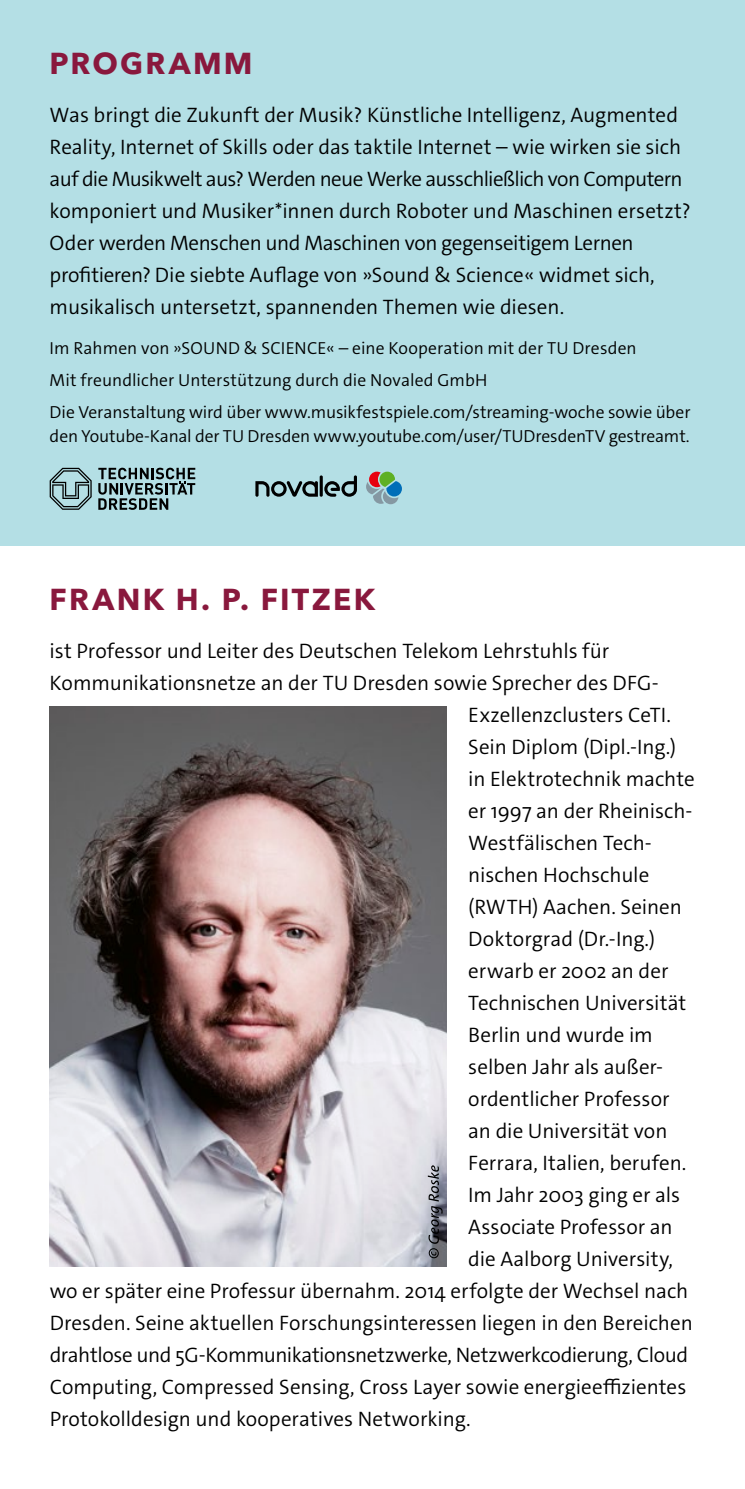
<style>
.page{position:relative;width:745px;height:1489px;background:#fff}
.page>*{position:absolute;margin:0;border:0;box-sizing:border-box;transform-origin:0 0}
.t1{font:700 30px "Avenir Next LT Pro";letter-spacing:.075em;color:#89183d}
.t2{font:300 21px/32px "The Sans C5";color:#000}
.t3{font:300 21px "The Sans C5";letter-spacing:-.02em;color:#000}
.t4{font:300 17.5px/32px "The Sans C5";color:#000}
</style>
<div class="page">
<div style="left:0;top:0;width:744px;height:546px;background:#b4dfe5"></div>
<img style="left:50px;top:707px;width:396px;height:559px">
<svg style="left:427px;top:1165px;width:15px;height:93px"></svg>
<svg style="left:98px;top:467px;width:97px;height:43px"></svg>
<svg style="left:50px;top:468px;width:42px;height:42px"></svg>
<svg style="left:255px;top:475px;width:102px;height:21px"></svg>
<svg style="left:366px;top:471px;width:35px;height:33px"></svg>
<h1 class="t1" style="left:50px;top:45px;width:204px">PROGRAMM</h1>
<p class="t2" style="left:50px;top:99px;width:642px">Was bringt die Zukunft der Musik? Künstliche Intelligenz, Augmented Reality, Internet of Skills oder das taktile Internet – wie wirken sie sich auf die Musikwelt aus? Werden neue Werke ausschließlich von Computern komponiert und Musiker*innen durch Roboter und Maschinen ersetzt?<br>Oder werden Menschen und Maschinen von gegenseitigem Lernen profitieren? Die siebte Auflage von »Sound &amp; Science« widmet sich, musikalisch untersetzt, spannenden Themen wie diesen.</p>
<p class="t4" style="left:50px;top:332px;width:642px">Im Rahmen von »SOUND &amp; SCIENCE« – eine Kooperation mit der TU Dresden<br>Mit freundlicher Unterstützung durch die Novaled GmbH<br>Die Veranstaltung wird über www.musikfestspiele.com/streaming-woche sowie über</p>
<p class="t4" style="left:50px;top:420px;width:641px">den Youtube-Kanal der TU Dresden www.youtube.com/user/TUDresdenTV gestreamt.</p>
<h1 class="t1" style="left:50px;top:581px;width:327px">FRANK H. P. FITZEK</h1>
<p class="t2" style="left:50px;top:635px;width:560px">ist Professor und Leiter des Deutschen Telekom Lehrstuhls für</p>
<p class="t2" style="left:50px;top:667px;width:610px">Kommunikationsnetze an der TU Dresden sowie Sprecher des DFG-</p>
<p class="t2" style="left:468px;top:699px;width:204px">Exzellenzclusters CeTI.</p>
<p class="t2" style="left:468px;top:731px;width:209px">Sein Diplom (Dipl.-Ing.)</p>
<p class="t2" style="left:468px;top:763px;width:228px">in Elektrotechnik machte</p>
<p class="t2" style="left:468px;top:795px;width:225px">er 1997 an der Rheinisch-</p>
<p class="t2" style="left:468px;top:827px;width:185px">Westfälischen Tech-</p>
<p class="t2" style="left:468px;top:859px;width:182px">nischen Hochschule</p>
<p class="t2" style="left:468px;top:891px;width:215px">(RWTH) Aachen. Seinen</p>
<p class="t2" style="left:468px;top:923px;width:188px">Doktorgrad (Dr.-Ing.)</p>
<p class="t2" style="left:468px;top:955px;width:201px">erwarb er 2002 an der</p>
<p class="t2" style="left:468px;top:987px;width:219px">Technischen Universität</p>
<p class="t2" style="left:468px;top:1019px;width:186px">Berlin und wurde im</p>
<p class="t2" style="left:468px;top:1051px;width:196px">selben Jahr als außer-</p>
<p class="t2" style="left:468px;top:1083px;width:203px">ordentlicher Professor</p>
<p class="t2" style="left:468px;top:1115px;width:200px">an die Universität von</p>
<p class="t2" style="left:468px;top:1147px;width:220px">Ferrara, Italien, berufen.</p>
<p class="t2" style="left:468px;top:1179px;width:213px">Im Jahr 2003 ging er als</p>
<p class="t2" style="left:468px;top:1211px;width:206px">Associate Professor an</p>
<p class="t2" style="left:468px;top:1243px;width:206px">die Aalborg University,</p>
<p class="t2" style="left:50px;top:1275px;width:639px">wo er später eine Professur übernahm. 2014 erfolgte der Wechsel nach</p>
<p class="t2" style="left:50px;top:1307px;width:644px">Dresden. Seine aktuellen Forschungsinteressen liegen in den Bereichen</p>
<p class="t3" style="left:50px;top:1341px;width:639px">drahtlose und 5G-Kommunikationsnetzwerke, Netzwerkcodierung, Cloud</p>
<p class="t2" style="left:50px;top:1371px;width:637px">Computing, Compressed Sensing, Cross Layer sowie energieeffizientes</p>
<p class="t2" style="left:50px;top:1403px;width:422px">Protokolldesign und kooperatives Networking.</p>
</div>
